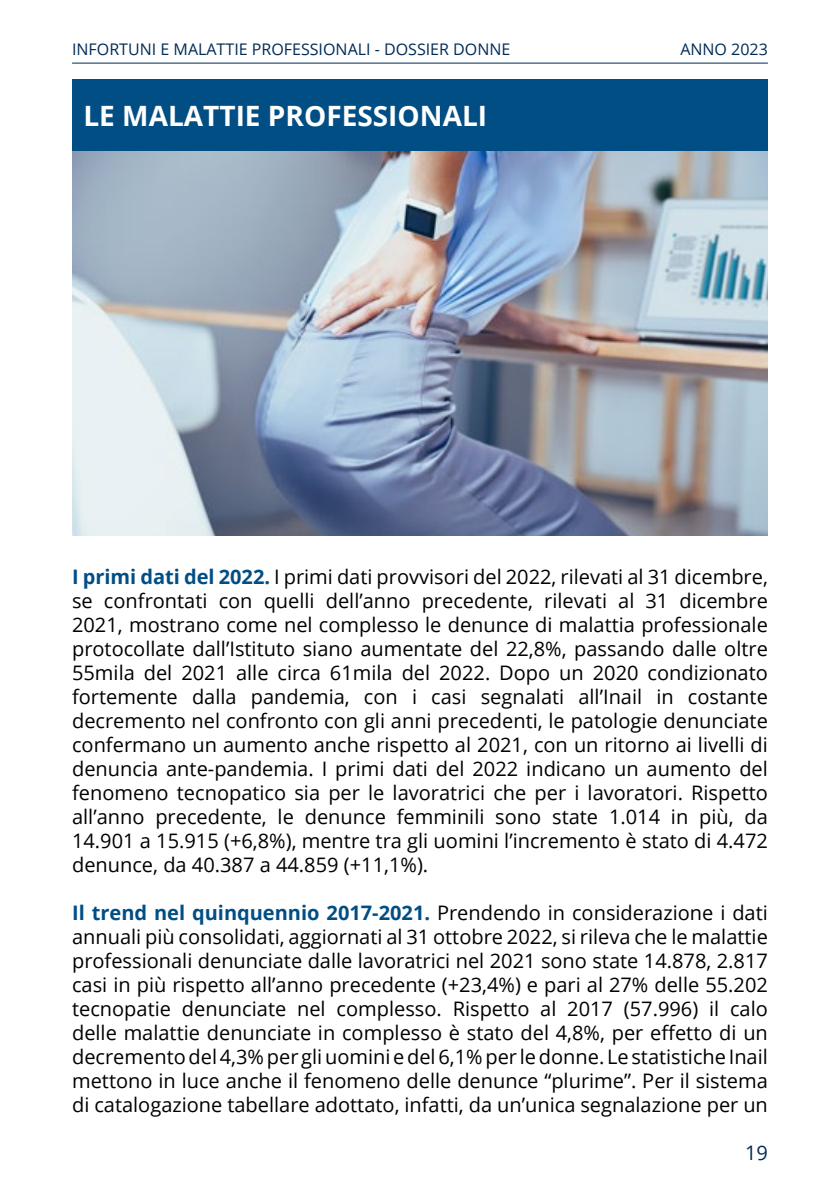
<style>
.page{position:relative;width:840px;height:1191px;background:#fff}
.page>*{position:absolute;margin:0;border:0;box-sizing:border-box;transform-origin:0 0}
.t1{font:700 28px "Open Sans";color:#fff}
.t2{font:20px/24px "Open Sans";color:#000;text-align:justify}
.t3{font:20px "Open Sans";color:#002b56}
.t4{font:16px "Open Sans";color:#002b56}
.s1{font-weight:700;color:#004e84}
</style>
<div class="page">
<hr style="left:72px;top:63px;width:695px;height:1px;background:#002b56">
<div style="left:72px;top:79px;width:695px;height:72px;background:#004e84"></div>
<img style="left:72px;top:151px;width:695px;height:384px">
<p class="t4" style="left:72px;top:38px;width:439px">INFORTUNI E MALATTIE PROFESSIONALI - DOSSIER DONNE</p>
<p class="t4" style="left:680px;top:38px;width:89px">ANNO 2023</p>
<h1 class="t1" style="left:83px;top:96px;width:405px">LE MALATTIE PROFESSIONALI</h1>
<p class="t2" style="left:72px;top:564px;width:697px"><span class="s1">I primi dati del 2022.</span> I primi dati provvisori del 2022, rilevati al 31 dicembre, se confrontati con quelli dell’anno precedente, rilevati al 31 dicembre 2021, mostrano come nel complesso le denunce di malattia professionale protocollate dall’Istituto siano aumentate del 22,8%, passando dalle oltre 55mila del 2021 alle circa 61mila del 2022. Dopo un 2020 condizionato fortemente dalla pandemia, con i casi segnalati all’Inail in costante decremento nel confronto con gli anni precedenti, le patologie denunciate confermano un aumento anche rispetto al 2021, con un ritorno ai livelli di denuncia ante-pandemia. I primi dati del 2022 indicano un aumento del fenomeno tecnopatico sia per le lavoratrici che per i lavoratori. Rispetto all’anno precedente, le denunce femminili sono state 1.014 in più, da 14.901 a 15.915 (+6,8%), mentre tra gli uomini l’incremento è stato di 4.472 denunce, da 40.387 a 44.859 (+11,1%).</p>
<p class="t2" style="left:72px;top:900px;width:697px"><span class="s1">Il trend nel quinquennio 2017-2021.</span> Prendendo in considerazione i dati annuali più consolidati, aggiornati al 31 ottobre 2022, si rileva che le malattie professionali denunciate dalle lavoratrici nel 2021 sono state 14.878, 2.817 casi in più rispetto all’anno precedente (+23,4%) e pari al 27% delle 55.202 tecnopatie denunciate nel complesso. Rispetto al 2017 (57.996) il calo delle malattie denunciate in complesso è stato del 4,8%, per effetto di un decremento del 4,3% per gli uomini e del 6,1% per le donne. Le statistiche Inail mettono in luce anche il fenomeno delle denunce “plurime”. Per il sistema di catalogazione tabellare adottato, infatti, da un’unica segnalazione per un</p>
<p class="t3" style="left:744px;top:1138px;width:24px">19</p>
</div>
